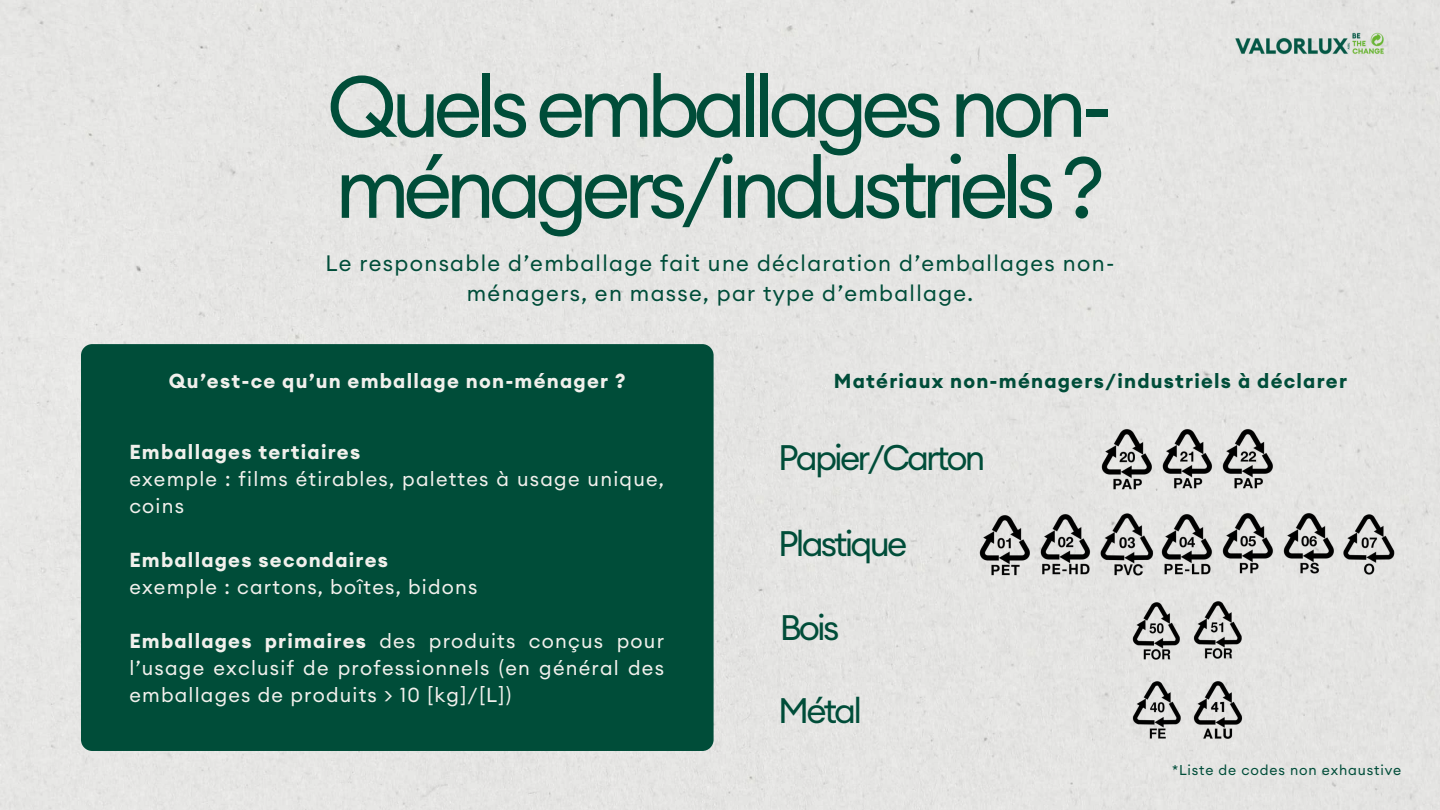
<style>
.page{position:relative;width:1440px;height:810px;background:#e5e5e3}
.page>*{position:absolute;margin:0;border:0;box-sizing:border-box;transform-origin:0 0}
.t1{font:85px/81px "Euclid Circular A";letter-spacing:-.08em;color:#004d39}
.t2{font:35px "Euclid Circular A";letter-spacing:-.08em;color:#004d39}
.t3{font:22px/29.2px "Euclid Circular A";letter-spacing:.06em;color:#004d39;text-align:center}
.t4{font:20px/27px "Euclid Circular A";letter-spacing:.06em;color:#f1f0ec}
.t5{font:700 20px "Euclid Circular A";letter-spacing:.06em;color:#004d39}
.t6{font:700 20px "Euclid Circular A";letter-spacing:.06em;color:#f1f0ec}
.t7{font:14px "Euclid Circular A";letter-spacing:.06em;color:#004d39}
.s1{font-weight:700}
</style>
<div class="page">
<div style="left:81px;top:344px;width:633px;height:407px;background:#004d39;border-radius:11px"></div>
<img style="left:1229px;top:32px;width:162px;height:24px">
<img style="left:975px;top:513px;width:119px;height:62px">
<img style="left:1094px;top:511px;width:67px;height:67px">
<img style="left:1157px;top:513px;width:180px;height:61px">
<img style="left:1337px;top:512px;width:64px;height:65px">
<img style="left:1096px;top:428px;width:183px;height:61px">
<img style="left:1126px;top:680px;width:122px;height:61px">
<img style="left:1126px;top:600px;width:122px;height:62px">
<p class="t1" style="left:327px;top:65px;width:788px">Quels emballages non&shy;ménagers/industriels ?</p>
<p class="t3" style="left:325px;top:249px;width:791px">Le responsable d’emballage fait une déclaration d’emballages non&shy;ménagers, en masse, par type d’emballage.</p>
<h2 class="t6" style="left:169px;top:368px;width:458px">Qu’est-ce qu’un emballage non-ménager ?</h2>
<p class="t4" style="left:129px;top:439px;width:536px"><span class="s1">Emballages tertiaires<br></span>exemple : films étirables, palettes à usage unique, coins</p>
<p class="t4" style="left:129px;top:547px;width:350px"><span class="s1">Emballages secondaires </span>exemple : cartons, boîtes, bidons</p>
<h2 class="t4" style="left:129px;top:628px;width:536px;text-align:justify"><span class="s1">Emballages primaires</span> des produits conçus pour l’usage exclusif de professionnels (en général des emballages de produits &gt; 10 [kg]/[L])</h2>
<p class="t5" style="left:834px;top:368px;width:515px">Matériaux non-ménagers/industriels à déclarer</p>
<p class="t2" style="left:778px;top:435px;width:209px">Papier/Carton</p>
<p class="t2" style="left:778px;top:521px;width:131px">Plastique</p>
<p class="t2" style="left:780px;top:605px;width:61px">Bois</p>
<p class="t2" style="left:778px;top:688px;width:85px">Métal</p>
<p class="t7" style="left:1172px;top:761px;width:231px">*Liste de codes non exhaustive</p>
</div>
